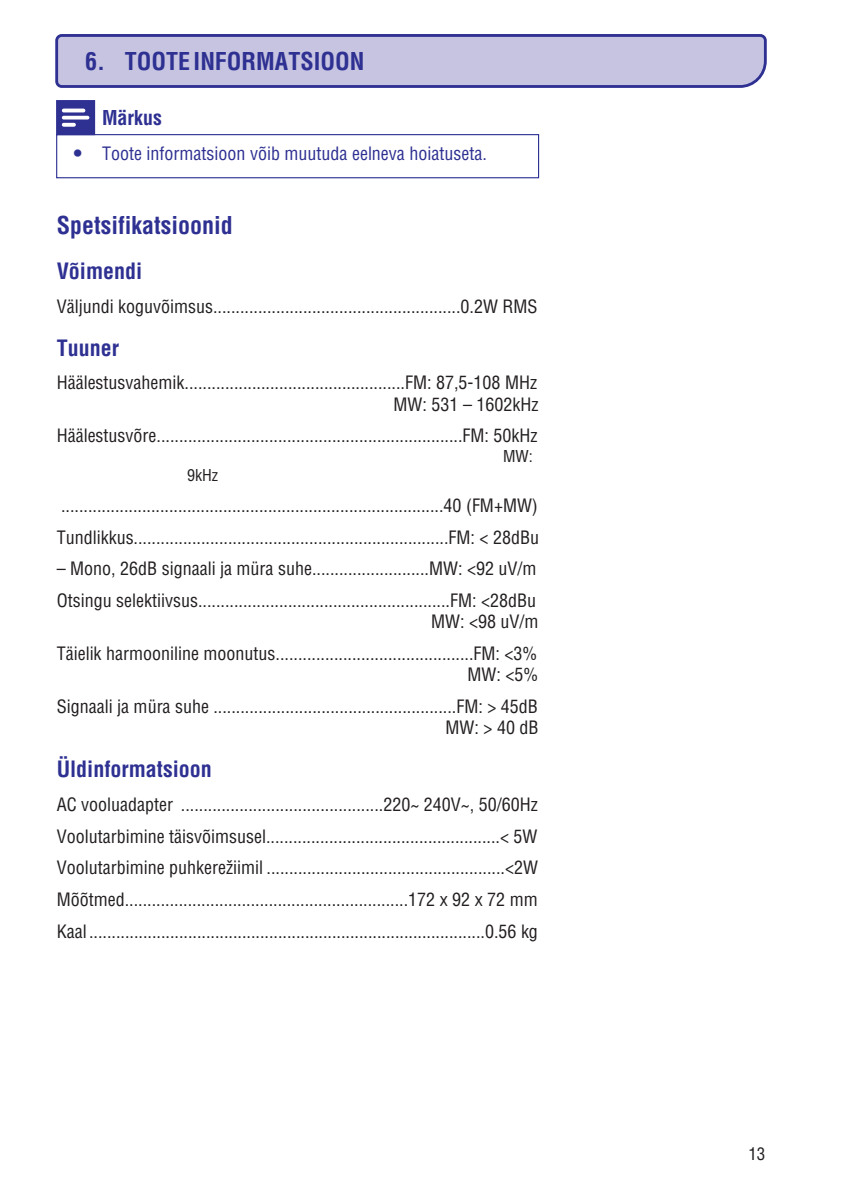
<style>
.page{position:relative;width:842px;height:1192px;background:#fff}
.page>*{position:absolute;margin:0;border:0;box-sizing:border-box;transform-origin:0 0}
.t1{font:700 24px "Rim Helvetica Condensed";color:#2e3092}
.t2{font:700 22px "Rim Helvetica Condensed";color:#2e3092}
.t3{font:700 20px "Rim Helvetica Condensed";color:#2e3092}
.t4{font:18px/31.8px "Rim Helvetica Condensed";color:#231f20;text-align:right}
.t5{font:18px "Rim Helvetica Condensed";color:#2e3092}
.t6{font:17px "Rim Helvetica Condensed";color:#231f20}
.t7{font:16px "Rim Helvetica Condensed";color:#231f20}
</style>
<div class="page">
<svg style="left:55px;top:34px;width:712px;height:54px;background:#b5b3d8"></svg>
<div style="left:56px;top:134px;width:483px;height:44px;border:1px solid #2e3092"></div>
<div style="left:56px;top:100px;width:39px;height:35px;background:#2e3092;border:1px solid #2e3092"></div>
<svg style="left:62px;top:109px;width:27px;height:18px"></svg>
<h1 class="t1" style="left:85px;top:50px;width:281px">6. TOOTE INFORMATSIOON</h1>
<p class="t3" style="left:102px;top:109px;width:61px">Märkus</p>
<p class="t5" style="left:102px;top:146px;width:386px">Toote informatsioon võib muutuda eelneva hoiatuseta.</p>
<h1 class="t1" style="left:57px;top:215px;width:178px">Spetsifikatsioonid</h1>
<p class="t2" style="left:57px;top:262px;width:87px">Võimendi</p>
<p class="t4" style="left:57px;top:292px;width:482px">Väljundi koguvõimsus.......................................................0.2W RMS</p>
<p class="t2" style="left:57px;top:338px;width:64px">Tuuner</p>
<p class="t4" style="left:57px;top:373px;width:483px;line-height:21.2px">Häälestusvahemik.................................................FM: 87,5-108 MHz<br>MW: 531 – 1602kHz</p>
<p class="t4" style="left:57px;top:421px;width:482px">Häälestusvõre....................................................................FM: 50kHz</p>
<p class="t7" style="left:503px;top:449px;width:31px">MW:</p>
<p class="t7" style="left:187px;top:468px;width:33px">9kHz</p>
<p class="t4" style="left:57px;top:490px;width:484px;text-align:left">.....................................................................................40 (FM+MW)<br>Tundlikkus......................................................................FM: &lt; 28dBu</p>
<p class="t4" style="left:57px;top:554px;width:481px;text-align:left">– Mono, 26dB signaali ja müra suhe..........................MW: &lt;92 uV/m<br>Otsingu selektiivsus........................................................FM: &lt;28dBu</p>
<p class="t4" style="left:57px;top:607px;width:483px">MW: &lt;98 uV/m<br>Täielik harmooniline moonutus............................................FM: &lt;3%</p>
<p class="t4" style="left:57px;top:660px;width:483px">MW: &lt;5%<br>Signaali ja müra suhe ......................................................FM: &gt; 45dB</p>
<p class="t4" style="left:446px;top:713px;width:95px">MW: &gt; 40 dB</p>
<p class="t2" style="left:57px;top:759px;width:157px">Üldinformatsioon</p>
<p class="t4" style="left:57px;top:789px;width:483px;text-align:justify">AC vooluadapter .............................................220~ 240V~, 50/60Hz Voolutarbimine täisvõimsusel....................................................&lt; 5W Voolutarbimine puhkereþiimil .....................................................&lt;2W Mõõtmed...............................................................172 x 92 x 72 mm Kaal ........................................................................................0.56 kg</p>
<p class="t6" style="left:748px;top:1147px;width:18px">13</p>
</div>
